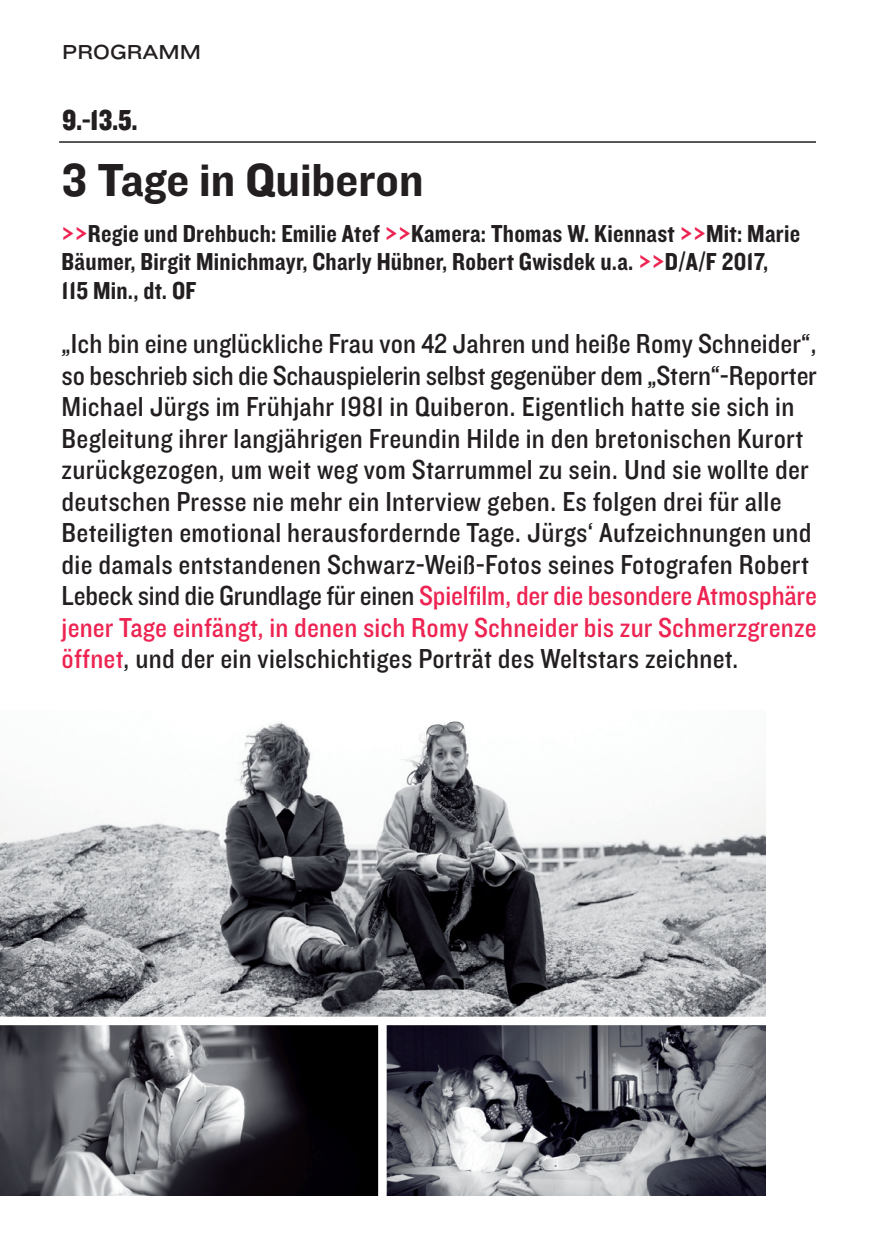
<style>
.page{position:relative;width:893px;height:1259px;background:#fff}
.page>*{position:absolute;margin:0;border:0;box-sizing:border-box;transform-origin:0 0}
.t1{font:48px "Knockout HTF51 Middleweight";color:#231f20}
.t2{font:30px "Knockout HTF70 Full Welterwt";color:#231f20}
.t3{font:28.5px/31.5px "Knockout HTF30 Junior Welterwt";letter-spacing:.01em;color:#231f20}
.t4{font:25.5px/28.5px "Knockout HTF50 Welterweight";letter-spacing:.01em;color:#231f20}
.t5{font:21px "Knockout HTF33 Junior Heviwt";color:#231f20}
.s1{color:#ed2452}
</style>
<div class="page">
<img style="left:0;top:721px;width:765px;height:295px">
<img style="left:387px;top:1025px;width:378px;height:170px">
<img style="left:0;top:1025px;width:378px;height:170px">
<hr style="left:59px;top:141px;width:757px;height:2px;background:#231f20">
<p class="t5" style="left:62px;top:45px;width:140px">PROGRAMM</p>
<p class="t2" style="left:62px;top:110px;width:77px">9.-13.5.</p>
<h1 class="t1" style="left:62px;top:164px;width:363px">3 Tage in Quiberon</h1>
<p class="t4" style="left:62px;top:221px;width:740px"><span class="s1">&gt;&gt;</span>Regie und Drehbuch: Emilie Atef <span class="s1">&gt;&gt;</span>Kamera: Thomas W. Kiennast <span class="s1">&gt;&gt;</span>Mit: Marie<br>Bäumer, Birgit Minichmayr, Charly Hübner, Robert Gwisdek u.a. <span class="s1">&gt;&gt;</span>D/A/F 2017,<br>115 Min., dt. OF</p>
<p class="t3" style="left:62px;top:330px;width:757px">„Ich bin eine unglückliche Frau von 42 Jahren und heiße Romy Schneider“, so beschrieb sich die Schauspielerin selbst gegenüber dem „Stern“-Reporter Michael Jürgs im Frühjahr 1981 in Quiberon. Eigentlich hatte sie sich in Begleitung ihrer langjährigen Freundin Hilde in den bretonischen Kurort zurückgezogen, um weit weg vom Starrummel zu sein. Und sie wollte der deutschen Presse nie mehr ein Interview geben. Es folgen drei für alle Beteiligten emotional herausfordernde Tage. Jürgs‘ Aufzeichnungen und die damals entstandenen Schwarz-Weiß-Fotos seines Fotografen Robert Lebeck sind die Grundlage für einen <span class="s1">Spielfilm, der die besondere Atmosphäre jener Tage einfängt, in denen sich Romy Schneider bis zur Schmerzgrenze öffnet</span>, und der ein vielschichtiges Porträt des Weltstars zeichnet.</p>
</div>
